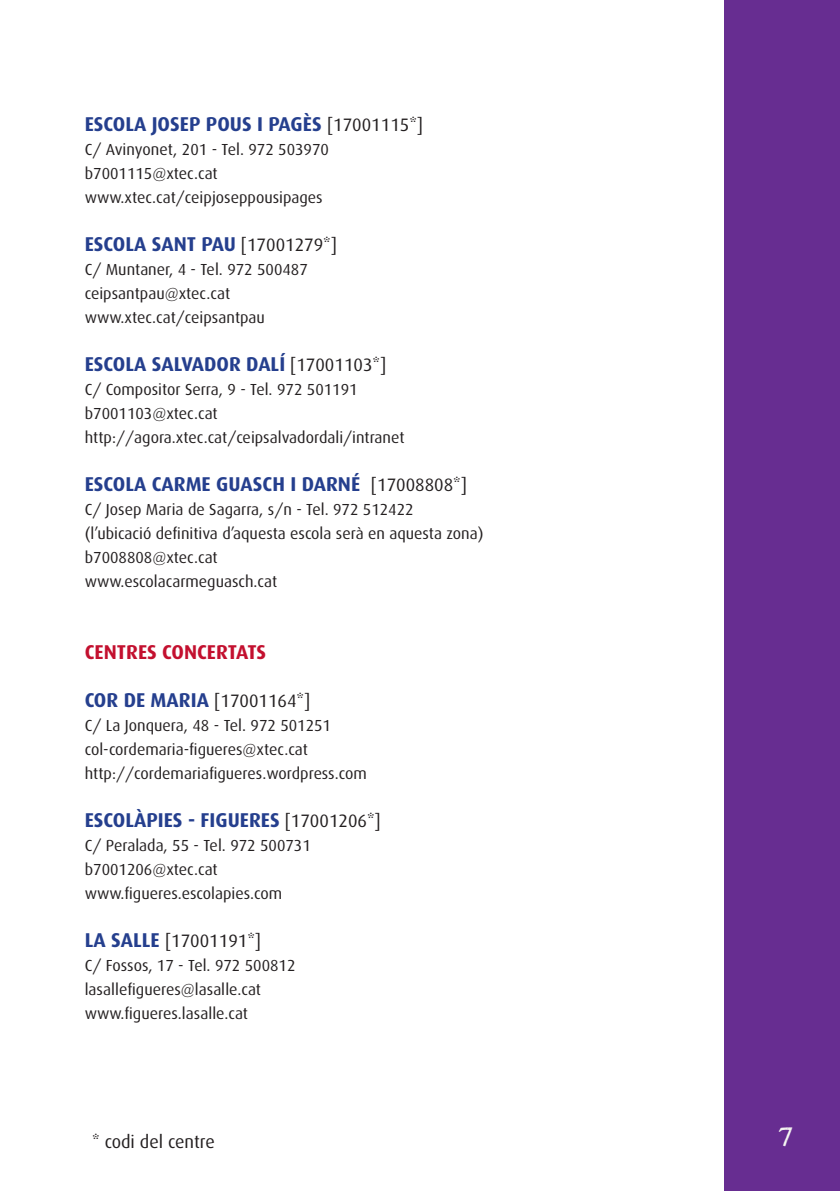
<style>
.page{position:relative;width:840px;height:1191px;background:#fff}
.page>*{position:absolute;margin:0;border:0;box-sizing:border-box;transform-origin:0 0}
.t1{font:28px "Hand TIMES";color:#f8faf3}
.t2{font:700 20px "Dax";color:#253f8e}
.t3{font:700 20px "Dax";color:#c3102f}
.t4{font:18px "Dax";color:#231f20}
.t5{font:16px/24px "Dax";color:#231f20}
.s1{font-weight:400;font-size:18px;color:#231f20}
.s2{font-weight:700;font-size:20px;color:#253f8e}
</style>
<div class="page">
<div style="left:723px;top:0;width:116px;height:1191px;background:#672d91"></div>
<p class="t2" style="left:85px;top:112px;width:340px">ESCOLA JOSEP POUS I PAGÈS <span class="s1">[17001115*]</span></p>
<p class="t5" style="left:85px;top:137px;width:245px">C/ Avinyonet, 201 - Tel. 972 503970 b7001115@xtec.cat www.xtec.cat/ceipjoseppousipages</p>
<p class="t2" style="left:85px;top:232px;width:253px">ESCOLA SANT PAU <span class="s1">[17001279*]</span></p>
<p class="t5" style="left:85px;top:257px;width:224px">C/ Muntaner, 4 - Tel. 972 500487 ceipsantpau@xtec.cat www.xtec.cat/ceipsantpau</p>
<p class="t2" style="left:85px;top:352px;width:303px">ESCOLA SALVADOR DALÍ <span class="s1">[17001103*]</span></p>
<p class="t5" style="left:85px;top:377px;width:321px">C/ Compositor Serra, 9 - Tel. 972 501191 b7001103@xtec.cat http://agora.xtec.cat/ceipsalvadordali/intranet</p>
<p class="t2" style="left:85px;top:472px;width:383px">ESCOLA CARME GUASCH I DARNÉ <span class="s1">[17008808*]</span></p>
<p class="t5" style="left:85px;top:497px;width:400px">C/ Josep Maria de Sagarra, s/n - Tel. 972 512422 (l’ubicació definitiva d’aquesta escola serà en aquesta zona) b7008808@xtec.cat<br>www.escolacarmeguasch.cat</p>
<p class="t3" style="left:85px;top:640px;width:183px">CENTRES CONCERTATS</p>
<p class="t4" style="left:85px;top:691px;width:227px"><span class="s2">COR DE MARIA</span> [17001164*]</p>
<p class="t5" style="left:85px;top:713px;width:283px">C/ La Jonquera, 48 - Tel. 972 501251 col-cordemaria-figueres@xtec.cat http://cordemariafigueres.wordpress.com</p>
<p class="t2" style="left:85px;top:808px;width:297px">ESCOLÀPIES - FIGUERES <span class="s1">[17001206*]</span></p>
<p class="t5" style="left:85px;top:833px;width:227px">C/ Peralada, 55 - Tel. 972 500731 b7001206@xtec.cat www.figueres.escolapies.com</p>
<p class="t4" style="left:85px;top:931px;width:178px"><span class="s2">LA SALLE</span> [17001191*]</p>
<p class="t5" style="left:85px;top:953px;width:212px">C/ Fossos, 17 - Tel. 972 500812 lasallefigueres@lasalle.cat www.figueres.lasalle.cat</p>
<p class="t4" style="left:92px;top:1132px;width:124px">* codi del centre</p>
<h1 class="t1" style="left:777px;top:1121px;width:16px">7</h1>
</div>
